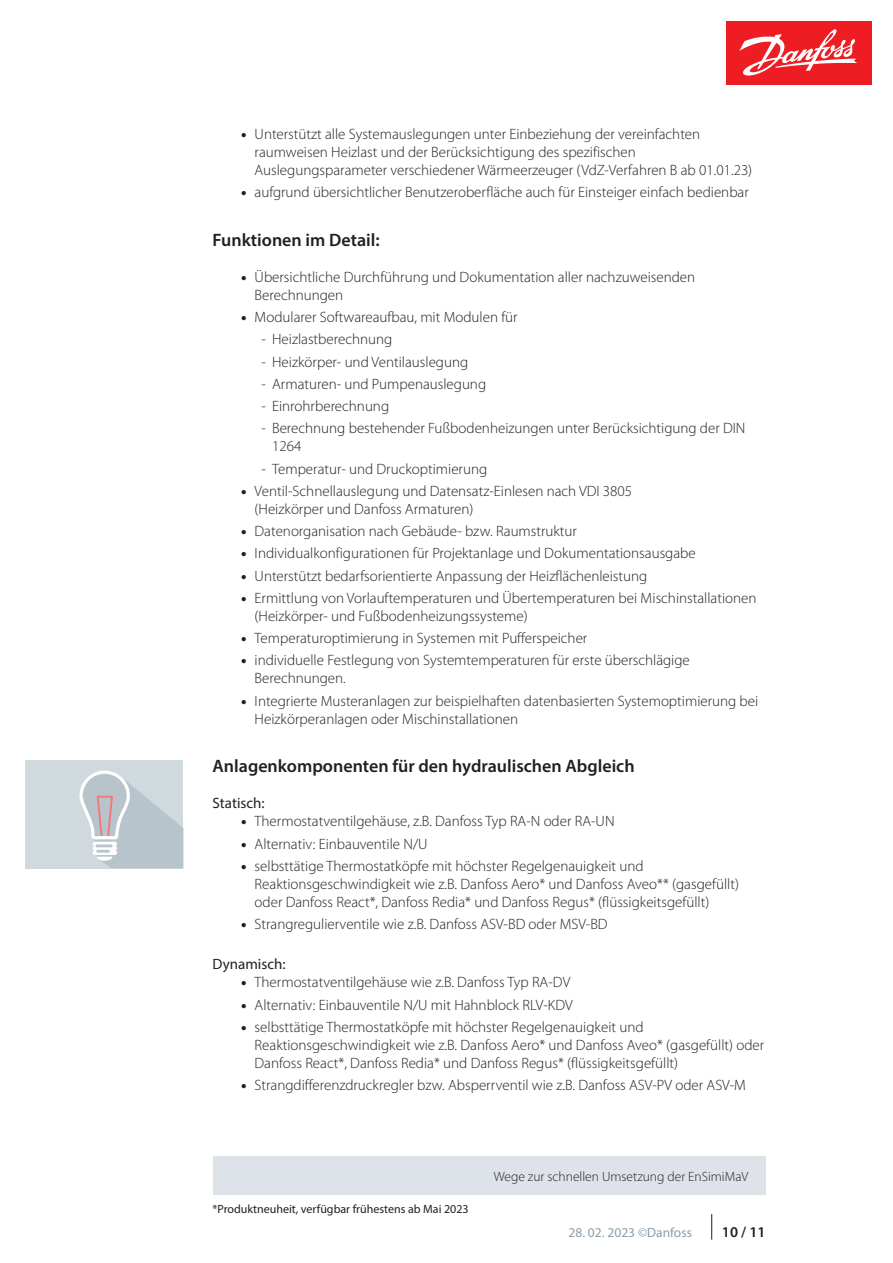
<style>
.page{position:relative;width:893px;height:1263px;background:#fff}
.page>*{position:absolute;margin:0;border:0;box-sizing:border-box;transform-origin:0 0}
.t1{font:600 18px "Myriad Pro";color:#231f20}
.t2{font:300 15px/18px "Myriad Pro";color:#231f20}
.t3{font:15px "Myriad Pro";color:#231f20}
.t4{font:600 15px "Myriad Pro";color:#231f20}
.t5{font:300 13.5px "Myriad Pro";color:#231f20}
.t6{font:13.5px "Myriad Pro";color:#8a9eaa}
.t7{font:12px "Myriad Pro";color:#231f20}
.s1{font-weight:900}
</style>
<div class="page">
<svg style="left:711px;top:1214px;width:1px;height:25px"></svg>
<div style="left:213px;top:1156px;width:552px;height:39px;background:#dde3e8"></div>
<div style="left:726px;top:21px;width:146px;height:64px;background:#ee1d23"></div>
<svg style="left:739px;top:29px;width:118px;height:47px"></svg>
<div style="left:26px;top:760px;width:157px;height:108px;background:#d0d9de"></div>
<svg style="left:79px;top:770px;width:104px;height:98px"></svg>
<p class="t2" style="left:255px;top:125px;width:499px;text-indent:-14px"><span class="s1">•</span> Unterstützt alle Systemauslegungen unter Einbeziehung der vereinfachten raumweisen Heizlast und der Berücksichtigung des spezifischen<br>Auslegungsparameter verschiedener Wärmeerzeuger (VdZ-Verfahren B ab 01.01.23)</p>
<p class="t2" style="left:241px;top:183px;width:509px"><span class="s1">•</span> aufgrund übersichtlicher Benutzeroberfläche auch für Einsteiger einfach bedienbar</p>
<p class="t1" style="left:213px;top:228px;width:169px">Funktionen im Detail:</p>
<p class="t2" style="left:255px;top:268px;width:442px;text-indent:-14px"><span class="s1">•</span> Übersichtliche Durchführung und Dokumentation aller nachzuweisenden<br>Berechnungen</p>
<p class="t2" style="left:241px;top:308px;width:278px"><span class="s1">•</span> Modularer Softwareaufbau, mit Modulen für</p>
<p class="t2" style="left:262px;top:331px;width:132px">- Heizlastberechnung</p>
<p class="t2" style="left:262px;top:353px;width:208px">- Heizkörper- und Ventilauslegung</p>
<p class="t2" style="left:262px;top:375px;width:226px">- Armaturen- und Pumpenauslegung</p>
<p class="t2" style="left:262px;top:397px;width:129px">- Einrohrberechnung</p>
<p class="t2" style="left:272px;top:420px;width:475px;text-indent:-10px">- Berechnung bestehender Fußbodenheizungen unter Berücksichtigung der DIN<br>1264</p>
<p class="t2" style="left:262px;top:460px;width:227px">- Temperatur- und Druckoptimierung</p>
<p class="t2" style="left:255px;top:482px;width:379px;text-indent:-14px"><span class="s1">•</span> Ventil-Schnellauslegung und Datensatz-Einlesen nach VDI 3805 (Heizkörper und Danfoss Armaturen)</p>
<p class="t2" style="left:241px;top:522px;width:337px"><span class="s1">•</span> Datenorganisation nach Gebäude- bzw. Raumstruktur</p>
<p class="t2" style="left:241px;top:545px;width:456px"><span class="s1">•</span> Individualkonfigurationen für Projektanlage und Dokumentationsausgabe</p>
<p class="t2" style="left:241px;top:567px;width:408px"><span class="s1">•</span> Unterstützt bedarfsorientierte Anpassung der Heizflächenleistung</p>
<p class="t2" style="left:255px;top:589px;width:503px;text-indent:-14px"><span class="s1">•</span> Ermittlung von Vorlauftemperaturen und Übertemperaturen bei Mischinstallationen (Heizkörper- und Fußbodenheizungssysteme)</p>
<p class="t2" style="left:241px;top:629px;width:348px"><span class="s1">•</span> Temperaturoptimierung in Systemen mit Pufferspeicher</p>
<p class="t2" style="left:255px;top:651px;width:437px;text-indent:-14px"><span class="s1">•</span> individuelle Festlegung von Systemtemperaturen für erste überschlägige<br>Berechnungen.</p>
<p class="t2" style="left:255px;top:692px;width:505px;text-indent:-14px"><span class="s1">•</span> Integrierte Musteranlagen zur beispielhaften datenbasierten Systemoptimierung bei<br>Heizkörperanlagen oder Mischinstallationen</p>
<p class="t1" style="left:213px;top:755px;width:424px">Anlagenkomponenten für den hydraulischen Abgleich</p>
<p class="t3" style="left:213px;top:794px;width:54px">Statisch:</p>
<p class="t2" style="left:241px;top:813px;width:375px"><span class="s1">•</span> Thermostatventilgehäuse, z.B. Danfoss Typ RA-N oder RA-UN</p>
<p class="t2" style="left:241px;top:835px;width:188px"><span class="s1">•</span> Alternativ: Einbauventile N/U</p>
<p class="t2" style="left:255px;top:857px;width:486px;text-indent:-14px"><span class="s1">•</span> selbsttätige Thermostatköpfe mit höchster Regelgenauigkeit und<br>Reaktionsgeschwindigkeit wie z.B. Danfoss Aero* und Danfoss Aveo** (gasgefüllt) oder Danfoss React*, Danfoss Redia* und Danfoss Regus* (flüssigkeitsgefüllt)</p>
<p class="t2" style="left:241px;top:915px;width:368px"><span class="s1">•</span> Strangregulierventile wie z.B. Danfoss ASV-BD oder MSV-BD</p>
<p class="t3" style="left:213px;top:955px;width:74px">Dynamisch:</p>
<p class="t2" style="left:241px;top:974px;width:331px"><span class="s1">•</span> Thermostatventilgehäuse wie z.B. Danfoss Typ RA-DV</p>
<p class="t2" style="left:241px;top:996px;width:333px"><span class="s1">•</span> Alternativ: Einbauventile N/U mit Hahnblock RLV-KDV</p>
<p class="t2" style="left:255px;top:1018px;width:511px;text-indent:-14px"><span class="s1">•</span> selbsttätige Thermostatköpfe mit höchster Regelgenauigkeit und<br>Reaktionsgeschwindigkeit wie z.B. Danfoss Aero* und Danfoss Aveo* (gasgefüllt) oder<br>Danfoss React*, Danfoss Redia* und Danfoss Regus* (flüssigkeitsgefüllt)</p>
<p class="t2" style="left:241px;top:1076px;width:506px"><span class="s1">•</span> Strangdifferenzdruckregler bzw. Absperrventil wie z.B. Danfoss ASV-PV oder ASV-M</p>
<p class="t7" style="left:213px;top:1201px;width:258px">*Produktneuheit, verfügbar frühestens ab Mai 2023</p>
<p class="t5" style="left:494px;top:1169px;width:256px">Wege zur schnellen Umsetzung der EnSimiMaV</p>
<p class="t6" style="left:568px;top:1224px;width:125px">28. 02. 2023 ©Danfoss</p>
<p class="t4" style="left:722px;top:1223px;width:45px">10 / 11</p>
</div>
